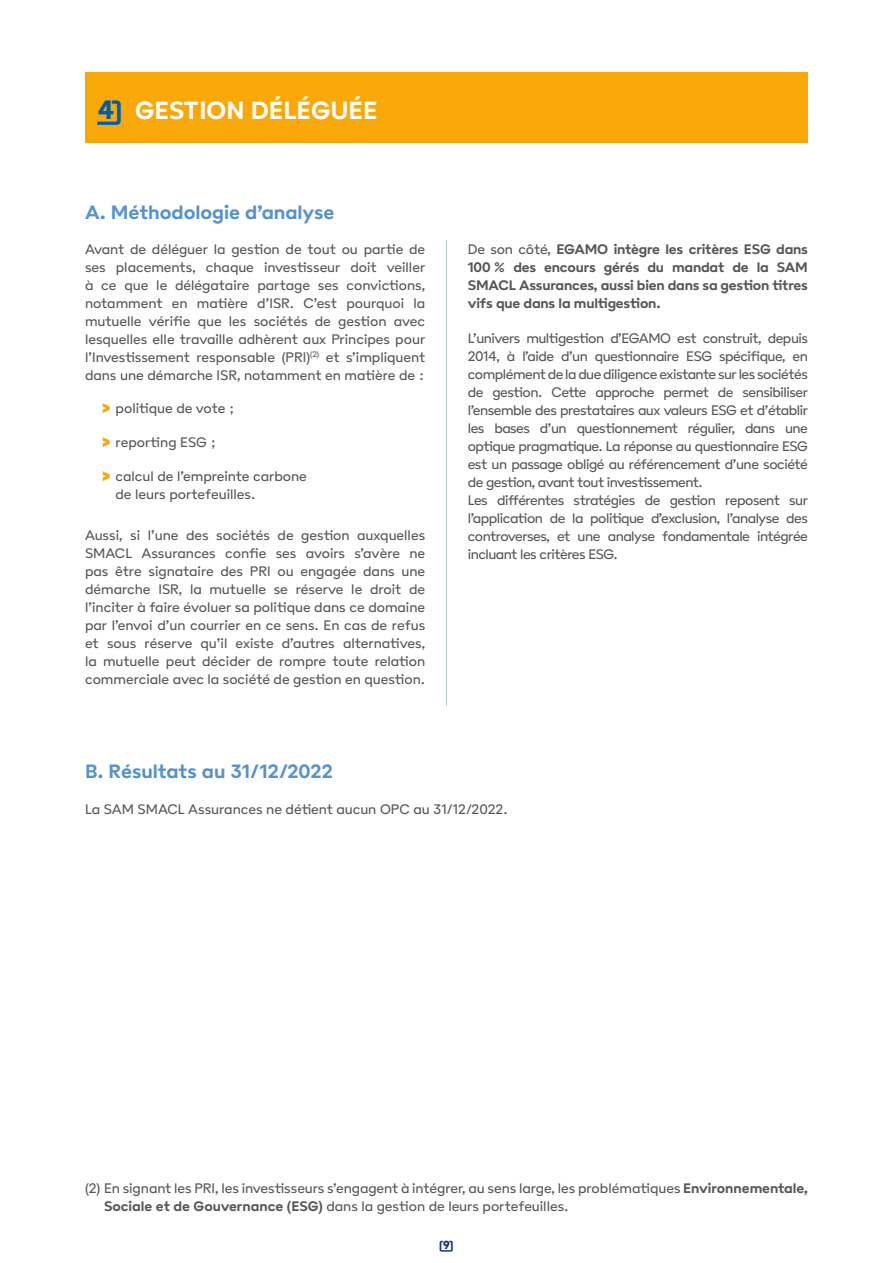
<style>
.page{position:relative;width:893px;height:1263px;background:#fff}
.page>*{position:absolute;margin:0;border:0;box-sizing:border-box;transform-origin:0 0}
.t1{font:700 27px "Poligon";color:#fff}
.t2{font:700 21px "Poligon";color:#5692ce}
.t3{font:15px/18px "Poligon";letter-spacing:-.03em;color:#575756;text-align:justify}
.t4{font:15px/18px "Poligon";color:#575756}
.t5{font:700 15px/18px "Poligon";letter-spacing:-.01em;color:#575756;text-align:justify}
.t6{font:12px "Poligon Black Link";color:#133578}
.s1{font-family:"Poligon Black Link";font-weight:400;color:#005faa}
.s2{font-weight:900;font-size:21px;color:#f8a909}
.s3{font-weight:400}
.s4{font-weight:700}
</style>
<div class="page">
<div style="left:85px;top:72px;width:723px;height:70px;background:#f8a909"></div>
<hr style="left:446px;top:240px;width:1px;height:466px;background:#b3c7e8">
<h1 class="t1" style="left:98px;top:93px;width:281px"><span class="s1">4</span> GESTION DÉLÉGUÉE</h1>
<h2 class="t2" style="left:85px;top:199px;width:251px">A. Méthodologie d’analyse</h2>
<p class="t3" style="left:85px;top:240px;width:342px">Avant de déléguer la gestion de tout ou partie de ses placements, chaque investisseur doit veiller à ce que le délégataire partage ses convictions, notamment en matière d’ISR. C’est pourquoi la mutuelle vérifie que les sociétés de gestion avec lesquelles elle travaille adhèrent aux Principes pour l’Investissement responsable (PRI)<sup>(2)</sup> et s’impliquent dans une démarche ISR, notamment en matière de :</p>
<p class="t4" style="left:102px;top:399px;width:134px"><span class="s2">&gt;</span> politique de vote ;</p>
<p class="t4" style="left:102px;top:433px;width:116px"><span class="s2">&gt;</span> reporting ESG ;</p>
<p class="t4" style="left:116px;top:467px;width:193px;text-indent:-14px"><span class="s2">&gt;</span> calcul de l’empreinte carbone de leurs portefeuilles.</p>
<p class="t3" style="left:85px;top:526px;width:342px">Aussi, si l’une des sociétés de gestion auxquelles SMACL Assurances confie ses avoirs s’avère ne pas être signataire des PRI ou engagée dans une démarche ISR, la mutuelle se réserve le droit de l’inciter à faire évoluer sa politique dans ce domaine par l’envoi d’un courrier en ce sens. En cas de refus et sous réserve qu’il existe d’autres alternatives, la mutuelle peut décider de rompre toute relation commerciale avec la société de gestion en question.</p>
<p class="t5" style="left:468px;top:239px;width:342px"><span class="s3">De son côté,</span> EGAMO intègre les critères ESG dans 100 % des encours gérés du mandat de la SAM SMACL Assurances, aussi bien dans sa gestion titres vifs que dans la multigestion.</p>
<p class="t3" style="left:468px;top:329px;width:342px;text-align:left">L’univers multigestion d’EGAMO est construit, depuis 2014, à l’aide d’un questionnaire ESG spécifique, en complément de la due diligence existante sur les sociétés de gestion. Cette approche permet de sensibiliser l’ensemble des prestataires aux valeurs ESG et d’établir les bases d’un questionnement régulier, dans une optique pragmatique. La réponse au questionnaire ESG est un passage obligé au référencement d’une société de gestion, avant tout investissement.<br>Les différentes stratégies de gestion reposent sur l’application de la politique d’exclusion, l’analyse des controverses, et une analyse fondamentale intégrée incluant les critères ESG.</p>
<h2 class="t2" style="left:85px;top:758px;width:249px">B. Résultats au 31/12/2022</h2>
<p class="t4" style="left:85px;top:799px;width:424px">La SAM SMACL Assurances ne détient aucun OPC au 31/12/2022.</p>
<p class="t4" style="left:104px;top:1179px;width:705px;text-indent:-19px">(2) En signant les PRI, les investisseurs s’engagent à intégrer, au sens large, les problématiques <span class="s4">Environnementale,<br>Sociale et de Gouvernance (ESG)</span> dans la gestion de leurs portefeuilles.</p>
<p class="t6" style="left:439px;top:1237px;width:16px">9</p>
</div>
